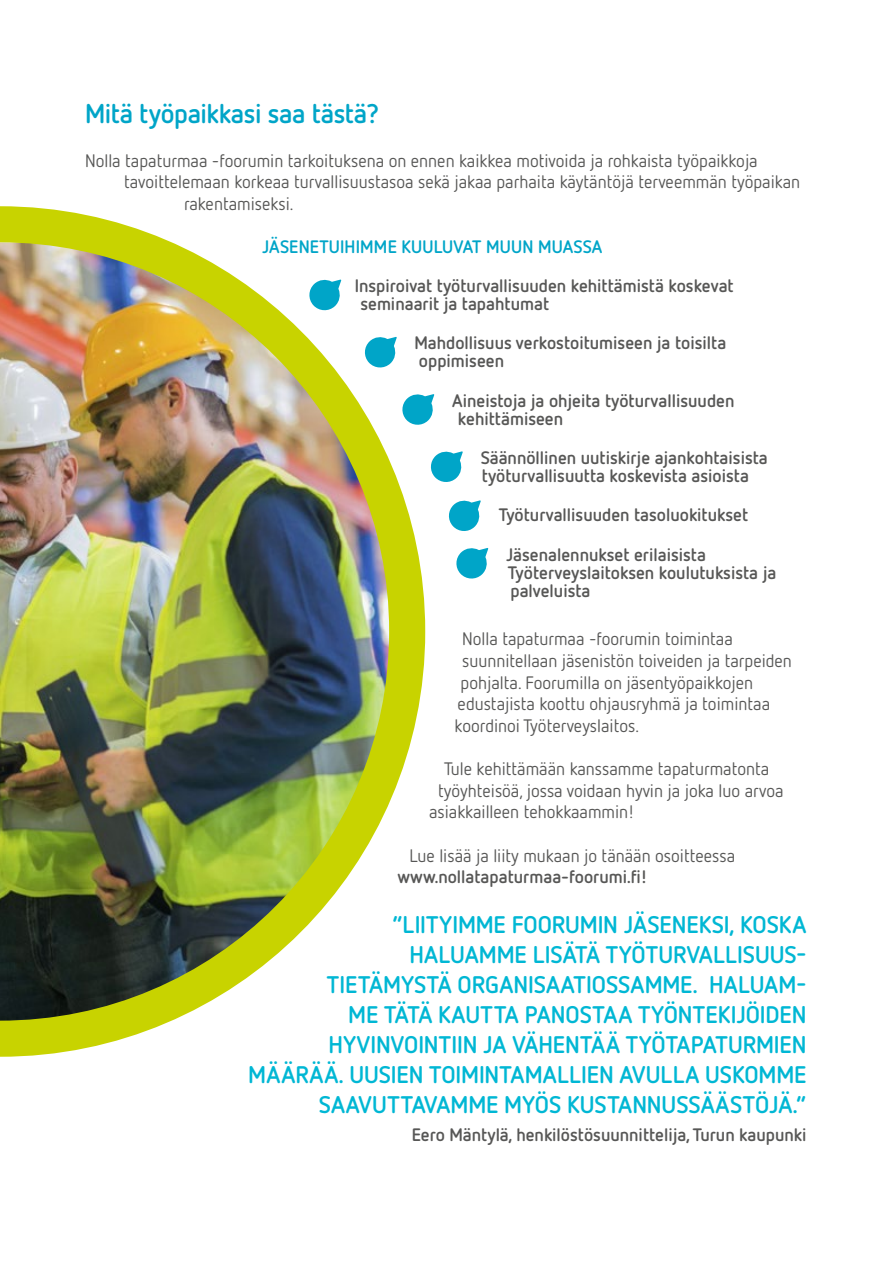
<style>
.page{position:relative;width:893px;height:1263px;background:#fff}
.page>*{position:absolute;margin:0;border:0;box-sizing:border-box;transform-origin:0 0}
.t1{font:700 27px "Netto OT";letter-spacing:-.015em;color:#00a5c8}
.t2{font:700 24px/30px "Netto OT";color:#00b7d4;text-align:right}
.t3{font:18px "Netto OT";color:#575756}
.t4{font:700 18px/18px "Netto OT";color:#575756}
.t5{font:700 18px "Netto OT";letter-spacing:.01em;color:#00a5c8}
</style>
<div class="page">
<svg style="left:425px;top:394px;width:9px;height:29px"></svg>
<svg style="left:430px;top:451px;width:33px;height:31px"></svg>
<svg style="left:448px;top:500px;width:33px;height:31px"></svg>
<svg style="left:456px;top:548px;width:32px;height:31px"></svg>
<img style="left:0;top:206px;width:425px;height:851px">
<h1 class="t1" style="left:85px;top:97px;width:296px">Mitä työpaikkasi saa tästä?</h1>
<p class="t3" style="left:85px;top:149px;width:674px">Nolla tapaturmaa -foorumin tarkoituksena on ennen kaikkea motivoida ja rohkaista työpaikkoja</p>
<p class="t3" style="left:124px;top:171px;width:678px">tavoittelemaan korkeaa turvallisuustasoa sekä jakaa parhaita käytäntöjä terveemmän työpaikan</p>
<p class="t3" style="left:184px;top:192px;width:111px">rakentamiseksi.</p>
<p class="t5" style="left:262px;top:236px;width:342px">JÄSENETUIHIMME KUULUVAT MUUN MUASSA</p>
<p class="t4" style="left:360px;top:276px;width:375px;text-indent:-6px">Inspiroivat työturvallisuuden kehittämistä koskevat seminaarit ja tapahtumat</p>
<p class="t4" style="left:414px;top:334px;width:313px">Mahdollisuus verkostoitumiseen ja toisilta oppimiseen</p>
<p class="t4" style="left:458px;top:391px;width:278px;text-indent:-6px">Aineistoja ja ohjeita työturvallisuuden kehittämiseen</p>
<p class="t4" style="left:481px;top:448px;width:289px">Säännöllinen uutiskirje ajankohtaisista työturvallisuutta koskevista asioista</p>
<p class="t4" style="left:506px;top:495px;width:243px;line-height:39.3px;text-indent:-8px">Työturvallisuuden tasoluokitukset<br>Jäsenalennukset erilaisista</p>
<p class="t4" style="left:508px;top:563px;width:270px">Työterveyslaitoksen koulutuksista ja palveluista</p>
<p class="t3" style="left:462px;top:628px;width:272px">Nolla tapaturmaa -foorumin toimintaa</p>
<p class="t3" style="left:462px;top:650px;width:331px">suunnitellaan jäsenistön toiveiden ja tarpeiden</p>
<p class="t3" style="left:461px;top:671px;width:294px">pohjalta. Foorumilla on jäsentyöpaikkojen</p>
<p class="t3" style="left:458px;top:693px;width:314px">edustajista koottu ohjausryhmä ja toimintaa</p>
<p class="t3" style="left:455px;top:714px;width:186px">koordinoi Työterveyslaitos.</p>
<p class="t3" style="left:444px;top:758px;width:327px">Tule kehittämään kanssamme tapaturmatonta</p>
<p class="t3" style="left:438px;top:779px;width:347px">työyhteisöä, jossa voidaan hyvin ja joka luo arvoa</p>
<p class="t3" style="left:429px;top:801px;width:207px">asiakkailleen tehokkaammin!</p>
<p class="t3" style="left:410px;top:844px;width:327px">Lue lisää ja liity mukaan jo tänään osoitteessa</p>
<p class="t4" style="left:398px;top:867px;width:251px">www.nollatapaturmaa-foorumi.fi!</p>
<p class="t2" style="left:248px;top:909px;width:560px">”LIITYIMME FOORUMIN JÄSENEKSI, KOSKA<br>HALUAMME LISÄTÄ TYÖTURVALLISUUS-<br>TIETÄMYSTÄ ORGANISAATIOSSAMME. HALUAM-<br>ME TÄTÄ KAUTTA PANOSTAA TYÖNTEKIJÖIDEN HYVINVOINTIIN JA VÄHENTÄÄ TYÖTAPATURMIEN MÄÄRÄÄ. UUSIEN TOIMINTAMALLIEN AVULLA USKOMME SAAVUTTAVAMME MYÖS KUSTANNUSSÄÄSTÖJÄ.”</p>
<p class="t4" style="left:412px;top:1125px;width:396px">Eero Mäntylä, henkilöstösuunnittelija, Turun kaupunki</p>
</div>
